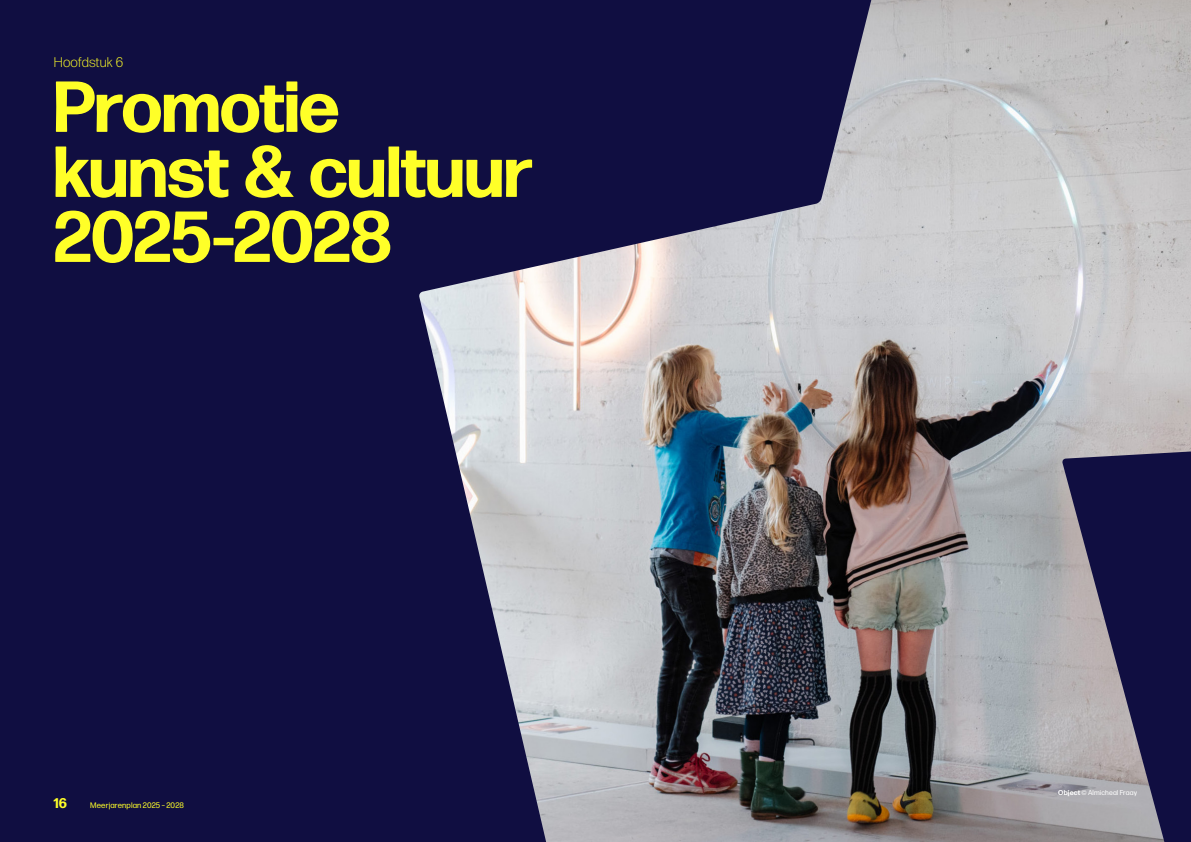
<style>
.page{position:relative;width:1191px;height:842px;background:#100e41}
.page>*{position:absolute;margin:0;border:0;box-sizing:border-box;transform-origin:0 0}
.t1{font:700 72px/65px "Forma DJR Display";letter-spacing:-.005em;color:#ffff28}
.t2{font:300 14px "Forma DJR Text";letter-spacing:.005em;color:#ffff28}
.t3{font:700 14px "Forma DJR Text";color:#ffff28}
.t4{font:8px "Forma DJR Text";letter-spacing:.015em;color:#ffff28}
.t5{font:7px "Forma DJR Text";letter-spacing:.02em;color:#fff}
.s1{font-weight:700}
</style>
<div class="page">
<img style="left:419px;top:0;width:772px;height:842px">
<p class="t2" style="left:54px;top:54px;width:71px">Hoofdstuk 6</p>
<p class="t1" style="left:54px;top:73px;width:480px">Promotie<br>kunst &amp; cultuur<br>2025-2028</p>
<p class="t3" style="left:53px;top:794px;width:15px">16</p>
<p class="t4" style="left:90px;top:800px;width:95px">Meerjarenplan 2025 – 2028</p>
<p class="t5" style="left:1058px;top:788px;width:80px"><span class="s1">Object</span> © Almicheal Fraay</p>
</div>
